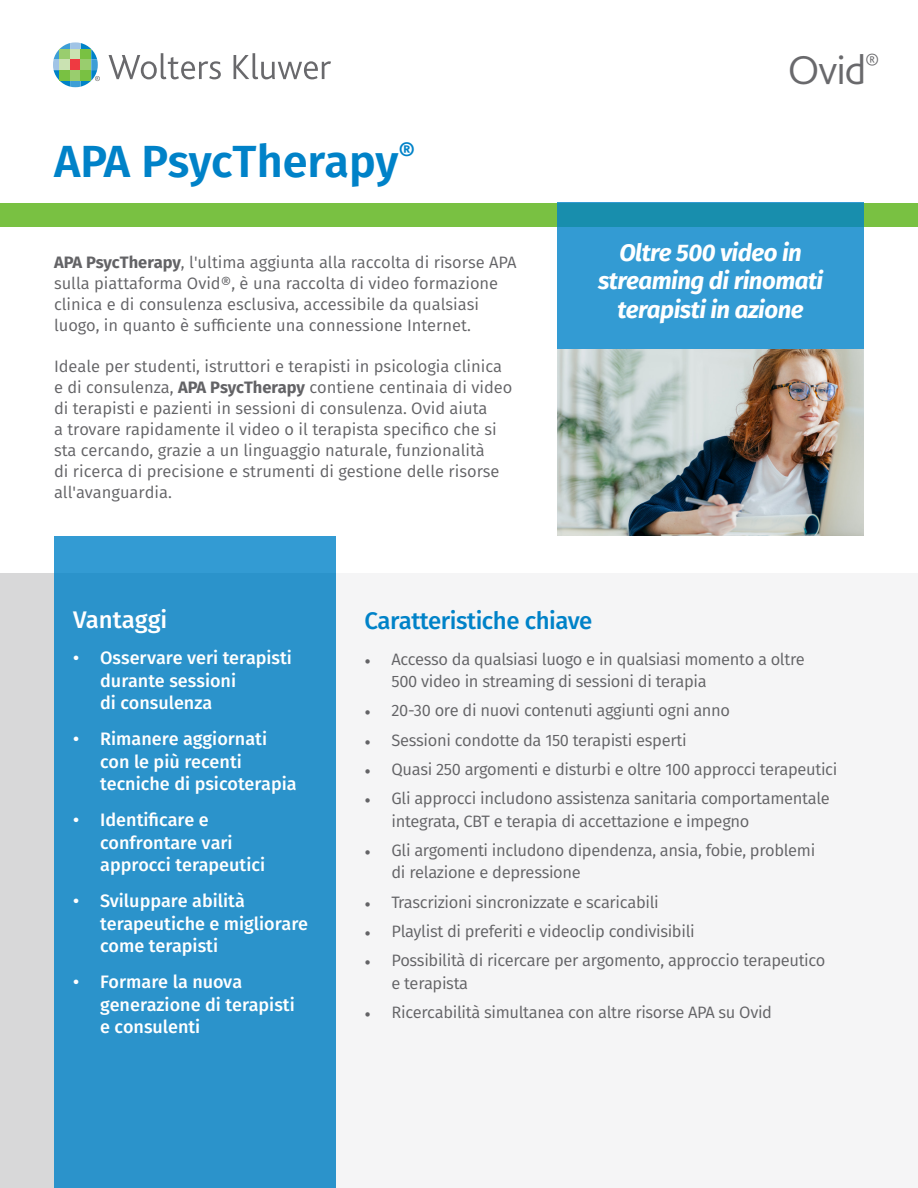
<style>
.page{position:relative;width:918px;height:1188px;background:#fff}
.page>*{position:absolute;margin:0;border:0;box-sizing:border-box;transform-origin:0 0}
.t1{font:600 45px "Fira Sans";letter-spacing:-.005em;color:#0082c8}
.t2{font:300 42.3px "Bliss 2";color:#69696c}
.t3{font:italic 700 24px/28.5px "Fira Sans";letter-spacing:-.02em;color:#fff;text-align:center}
.t4{font:500 24px "Fira Sans";letter-spacing:-.02em;color:#0082c8}
.t5{font:500 24px "Fira Sans";color:#fff}
.t6{font:500 18px/22.5px "Fira Sans";color:#fff}
.t7{font:16.5px/22.5px "Fira Sans";letter-spacing:-.02em;color:#636366}
.t8{font:16.5px/21px "Fira Sans";color:#636366}
.s1{font-weight:700}
.s2{font-family:"Minion Pro"}
</style>
<div class="page">
<div style="left:0;top:203px;width:918px;height:24px;background:#79c142"></div>
<svg style="left:557px;top:203px;width:307px;height:146px;background:#2e98cc"></svg>
<div style="left:0;top:574px;width:918px;height:614px;background:#f5f5f6"></div>
<div style="left:0;top:574px;width:336px;height:614px;background:#d8d8d9"></div>
<div style="left:54px;top:536px;width:282px;height:652px;background:#2b93cb"></div>
<svg style="left:53px;top:42px;width:47px;height:45px"></svg>
<svg style="left:109px;top:53px;width:112px;height:26px"></svg>
<svg style="left:234px;top:53px;width:97px;height:26px"></svg>
<img style="left:557px;top:349px;width:307px;height:187px">
<p class="t1" style="left:54px;top:125px;width:363px">APA PsycTherapy<sup>®</sup></p>
<p class="t8" style="left:54px;top:251px;width:464px"><span class="s1">APA PsycTherapy</span>, l'ultima aggiunta alla raccolta di risorse APA sulla piattaforma Ovid®, è una raccolta di video formazione clinica e di consulenza esclusiva, accessibile da qualsiasi luogo, in quanto è sufficiente una connessione Internet.</p>
<p class="t8" style="left:54px;top:355px;width:460px">Ideale per studenti, istruttori e terapisti in psicologia clinica e di consulenza, <span class="s1">APA PsycTherapy</span> contiene centinaia di video di terapisti e pazienti in sessioni di consulenza. Ovid aiuta<br>a trovare rapidamente il video o il terapista specifico che si sta cercando, grazie a un linguaggio naturale, funzionalità<br>di ricerca di precisione e strumenti di gestione delle risorse all'avanguardia.</p>
<p class="t2" style="left:788px;top:43px;width:93px">Ovid<sup>®</sup></p>
<p class="t3" style="left:598px;top:236px;width:227px">Oltre 500 video in streaming di rinomati terapisti in azione</p>
<p class="t5" style="left:73px;top:601px;width:96px">Vantaggi</p>
<p class="t6" style="left:100px;top:646px;width:193px;text-indent:-27px">• Osservare veri terapisti durante sessioni<br>di consulenza</p>
<p class="t6" style="left:100px;top:727px;width:198px;text-indent:-27px">• Rimanere aggiornati con le più recenti tecniche di psicoterapia</p>
<p class="t6" style="left:100px;top:808px;width:166px;text-indent:-27px">• Identificare e confrontare vari approcci terapeutici</p>
<p class="t6" style="left:100px;top:889px;width:210px;text-indent:-27px">• Sviluppare abilità terapeutiche e migliorare come terapisti</p>
<p class="t6" style="left:100px;top:970px;width:196px;text-indent:-27px">• Formare la nuova generazione di terapisti e consulenti</p>
<p class="t4" style="left:364px;top:601px;width:229px">Caratteristiche chiave</p>
<p class="t7" style="left:392px;top:647px;width:415px;text-indent:-27px"><span class="s2">•</span> Accesso da qualsiasi luogo e in qualsiasi momento a oltre<br>500 video in streaming di sessioni di terapia</p>
<p class="t7" style="left:364px;top:699px;width:367px"><span class="s2">•</span> 20-30 ore di nuovi contenuti aggiunti ogni anno</p>
<p class="t7" style="left:364px;top:728px;width:324px"><span class="s2">•</span> Sessioni condotte da 150 terapisti esperti</p>
<p class="t7" style="left:364px;top:758px;width:474px"><span class="s2">•</span> Quasi 250 argomenti e disturbi e oltre 100 approcci terapeutici</p>
<p class="t7" style="left:392px;top:787px;width:440px;text-indent:-27px"><span class="s2">•</span> Gli approcci includono assistenza sanitaria comportamentale integrata, CBT e terapia di accettazione e impegno</p>
<p class="t7" style="left:392px;top:839px;width:425px;text-indent:-27px"><span class="s2">•</span> Gli argomenti includono dipendenza, ansia, fobie, problemi di relazione e depressione</p>
<p class="t7" style="left:364px;top:890px;width:296px"><span class="s2">•</span> Trascrizioni sincronizzate e scaricabili</p>
<p class="t7" style="left:364px;top:920px;width:332px"><span class="s2">•</span> Playlist di preferiti e videoclip condivisibili</p>
<p class="t7" style="left:392px;top:949px;width:436px;text-indent:-27px"><span class="s2">•</span> Possibilità di ricercare per argomento, approccio terapeutico e terapista</p>
<p class="t7" style="left:364px;top:1001px;width:409px"><span class="s2">•</span> Ricercabilità simultanea con altre risorse APA su Ovid</p>
</div>
